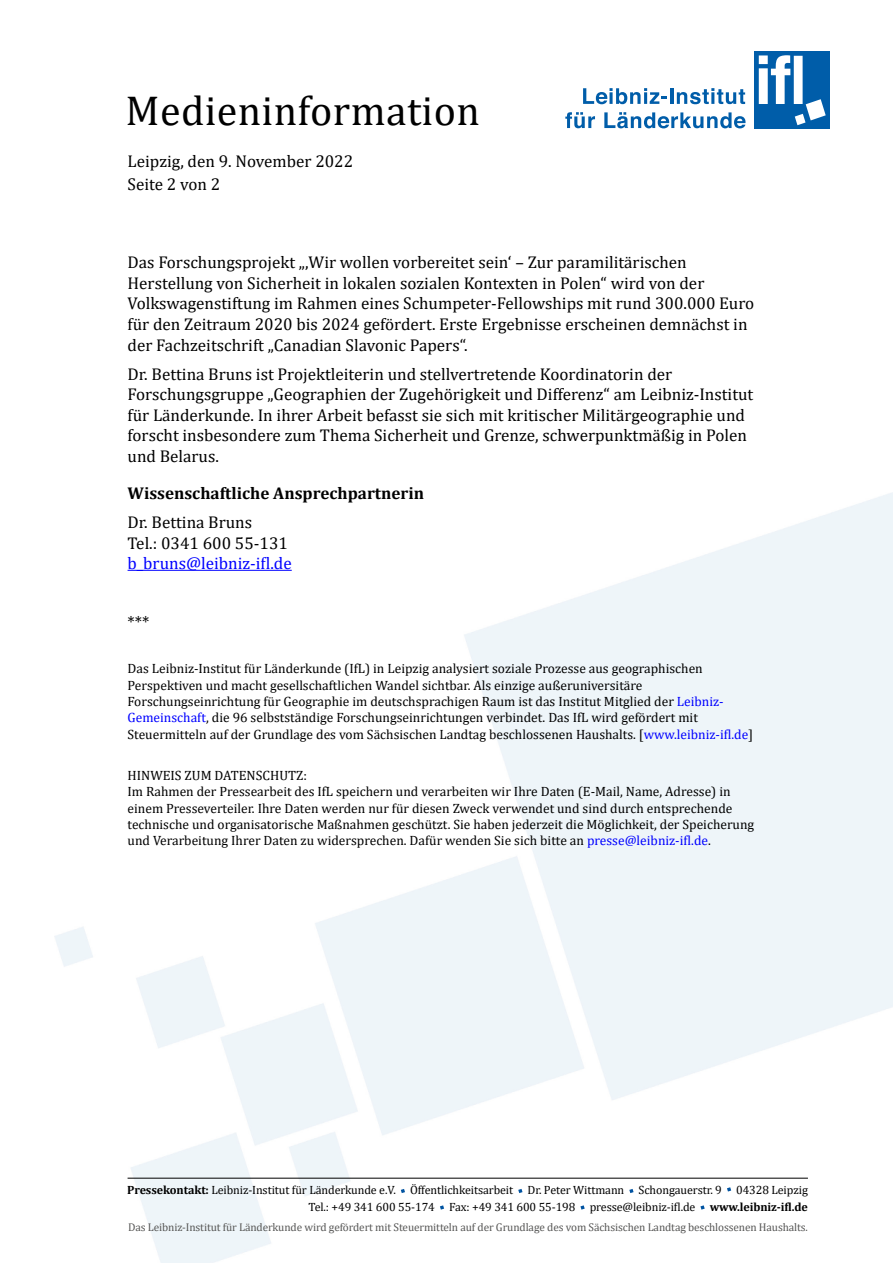
<style>
.page{position:relative;width:893px;height:1263px;background:#fff}
.page>*{position:absolute;margin:0;border:0;box-sizing:border-box;transform-origin:0 0}
.t1{font:42px "Cambria";letter-spacing:.01em;color:#000}
.t2{font:17.1px/20.5px "Cambria";color:#000}
.t3{font:700 17.1px "Cambria";color:#000}
.t4{font:17.1px "Cambria";color:#00f}
.t5{font:13.5px/16.4px "Cambria";color:#000}
.t6{font:12px/16.5px "Cambria";letter-spacing:-.01em;color:#000;text-align:right}
.t7{font:11.25px "Cambria";letter-spacing:-.01em;color:#575756}
.s1{color:#00f}
.s2{font-weight:700}
</style>
<div class="page">
<svg style="left:583px;top:88px;width:84px;height:16px"></svg>
<hr style="left:670px;top:88px;width:3px;height:16px;background:#005da9">
<svg style="left:677px;top:88px;width:68px;height:16px"></svg>
<svg style="left:565px;top:112px;width:30px;height:16px"></svg>
<svg style="left:604px;top:112px;width:141px;height:16px"></svg>
<div style="left:754px;top:51px;width:75px;height:77px;background:#005da9"></div>
<svg style="left:759px;top:55px;width:67px;height:70px"></svg>
<hr style="left:128px;top:1178px;width:680px;height:1px;background:#000">
<svg style="left:401px;top:1189px;width:4px;height:4px"></svg>
<svg style="left:518px;top:1189px;width:4px;height:4px"></svg>
<svg style="left:629px;top:1189px;width:5px;height:4px"></svg>
<svg style="left:727px;top:1187px;width:4px;height:4px"></svg>
<svg style="left:440px;top:1205px;width:4px;height:4px"></svg>
<svg style="left:580px;top:1205px;width:5px;height:4px"></svg>
<svg style="left:700px;top:1205px;width:5px;height:4px"></svg>
<hr style="left:128px;top:570px;width:164px;height:1px;background:#00f">
<h1 class="t1" style="left:125px;top:86px;width:356px">Medieninformation</h1>
<p class="t2" style="left:128px;top:151px;width:227px">Leipzig, den 9. November 2022</p>
<p class="t2" style="left:128px;top:174px;width:94px">Seite 2 von 2</p>
<p class="t2" style="left:128px;top:252px;width:628px">Das Forschungsprojekt „‚Wir wollen vorbereitet sein‘ – Zur paramilitärischen Herstellung von Sicherheit in lokalen sozialen Kontexten in Polen“ wird von der Volkswagenstiftung im Rahmen eines Schumpeter-Fellowships mit rund 300.000 Euro für den Zeitraum 2020 bis 2024 gefördert. Erste Ergebnisse erscheinen demnächst in der Fachzeitschrift „Canadian Slavonic Papers“.</p>
<p class="t2" style="left:128px;top:363px;width:627px">Dr. Bettina Bruns ist Projektleiterin und stellvertretende Koordinatorin der Forschungsgruppe „Geographien der Zugehörigkeit und Differenz“ am Leibniz-Institut für Länderkunde. In ihrer Arbeit befasst sie sich mit kritischer Militärgeographie und forscht insbesondere zum Thema Sicherheit und Grenze, schwerpunktmäßig in Polen und Belarus.</p>
<p class="t3" style="left:128px;top:481px;width:298px">Wissenschaftliche Ansprechpartnerin</p>
<p class="t2" style="left:128px;top:512px;width:162px">Dr. Bettina Bruns<br>Tel.: 0341 600 55-131</p>
<p class="t4" style="left:128px;top:553px;width:166px">b_bruns@leibniz-ifl.de</p>
<p class="t2" style="left:128px;top:611px;width:23px">***</p>
<p class="t5" style="left:128px;top:660px;width:627px">Das Leibniz-Institut für Länderkunde (IfL) in Leipzig analysiert soziale Prozesse aus geographischen Perspektiven und macht gesellschaftlichen Wandel sichtbar. Als einzige außeruniversitäre Forschungseinrichtung für Geographie im deutschsprachigen Raum ist das Institut Mitglied der <span class="s1">Leibniz-Gemeinschaft</span>, die 96 selbstständige Forschungseinrichtungen verbindet. Das IfL wird gefördert mit Steuermitteln auf der Grundlage des vom Sächsischen Landtag beschlossenen Haushalts. [<span class="s1">www.leibniz-ifl.de</span>]</p>
<p class="t5" style="left:128px;top:767px;width:628px">HINWEIS ZUM DATENSCHUTZ:<br>Im Rahmen der Pressearbeit des IfL speichern und verarbeiten wir Ihre Daten (E-Mail, Name, Adresse) in einem Presseverteiler. Ihre Daten werden nur für diesen Zweck verwendet und sind durch entsprechende technische und organisatorische Maßnahmen geschützt. Sie haben jederzeit die Möglichkeit, der Speicherung und Verarbeitung Ihrer Daten zu widersprechen. Dafür wenden Sie sich bitte an <span class="s1">presse@leibniz-ifl.de</span>.</p>
<p class="t6" style="left:127px;top:1182px;width:682px"><span class="s2">Pressekontakt:</span> Leibniz-Institut für Länderkunde e.V. Öffentlichkeitsarbeit Dr. Peter Wittmann Schongauerstr. 9 04328 Leipzig<br>Tel.: +49 341 600 55-174 Fax: +49 341 600 55-198 presse@leibniz-ifl.de <span class="s2">www.leibniz-ifl.de</span></p>
<p class="t7" style="left:128px;top:1221px;width:681px">Das Leibniz-Institut für Länderkunde wird gefördert mit Steuermitteln auf der Grundlage des vom Sächsischen Landtag beschlossenen Haushalts.</p>
</div>
